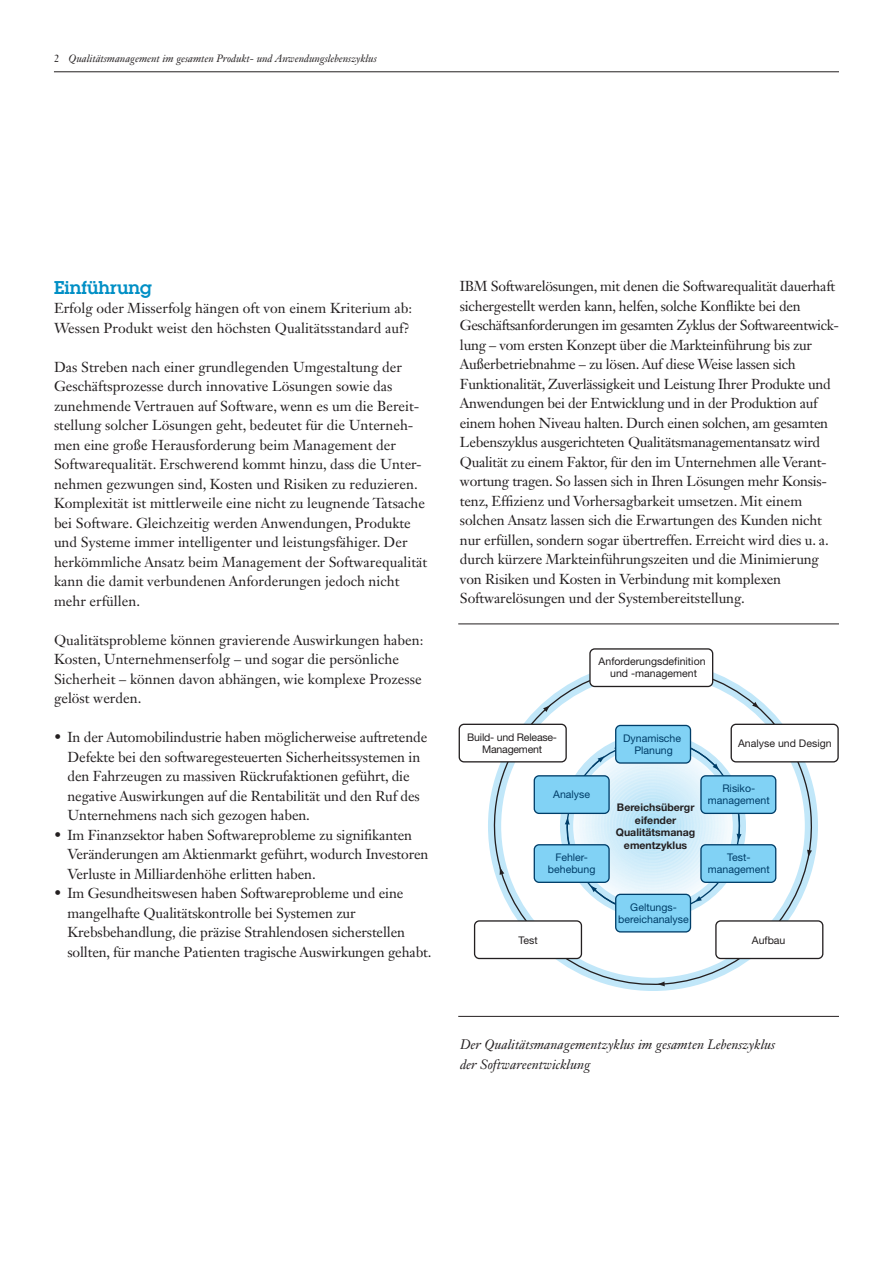
<style>
.page{position:relative;width:893px;height:1263px;background:#fff}
.page>*{position:absolute;margin:0;border:0;box-sizing:border-box;transform-origin:0 0}
.t1{font:600 18px "Lubalin Graph Std";color:#008fc5}
.t2{font:14.25px/19.5px "Janson Text LT Std";letter-spacing:-.01em;color:#231f20}
.t3{font:italic 13.5px/19.5px "Janson Text LT";color:#231f20}
.t4{font:10.5px/11.9px "Helvetica Neue";color:#003e69;text-align:center}
.t5{font:italic 10.5px "Janson Text LT";color:#231f20}
.t6{font:10.5px/11.9px "Helvetica Neue";color:#231f20;text-align:center}
.t7{font:700 10.5px/12.6px "Helvetica Neue";color:#231f20;text-align:center}
.t8{font:10.5px/11.9px "Helvetica Neue";letter-spacing:-.02em;color:#231f20;text-align:center}
.s1{font-family:"Janson Text LT Std";font-style:normal}
</style>
<div class="page">
<hr style="left:54px;top:71px;width:785px;height:1px;background:#231f20">
<svg style="left:489px;top:663px;width:324px;height:326px"></svg>
<div style="left:616px;top:725px;width:74px;height:38px;background:#81d2f5;border-radius:5px"></div>
<div style="left:615px;top:725px;width:76px;height:39px;border:1px solid #003e69;border-radius:5px"></div>
<div style="left:590px;top:649px;width:123px;height:37px;background:#fff;border-radius:5px"></div>
<div style="left:589px;top:648px;width:124px;height:39px;border:1px solid #231f20;border-radius:5px"></div>
<div style="left:459px;top:724px;width:107px;height:38px;background:#fff;border-radius:5px"></div>
<div style="left:459px;top:724px;width:108px;height:38px;border:1px solid #231f20;border-radius:5px"></div>
<div style="left:731px;top:724px;width:107px;height:38px;background:#fff;border-radius:5px"></div>
<div style="left:731px;top:724px;width:108px;height:38px;border:1px solid #231f20;border-radius:5px"></div>
<div style="left:475px;top:921px;width:106px;height:37px;background:#fff;border-radius:5px"></div>
<div style="left:474px;top:920px;width:108px;height:39px;border:1px solid #231f20;border-radius:5px"></div>
<div style="left:716px;top:921px;width:107px;height:37px;background:#fff;border-radius:5px"></div>
<div style="left:715px;top:920px;width:108px;height:39px;border:1px solid #231f20;border-radius:5px"></div>
<div style="left:616px;top:894px;width:74px;height:38px;background:#81d2f5;border-radius:5px"></div>
<div style="left:615px;top:894px;width:76px;height:38px;border:1px solid #003e69;border-radius:5px"></div>
<div style="left:701px;top:776px;width:75px;height:37px;background:#81d2f5;border-radius:5px"></div>
<div style="left:700px;top:775px;width:76px;height:39px;border:1px solid #003e69;border-radius:5px"></div>
<div style="left:534px;top:776px;width:75px;height:37px;background:#81d2f5;border-radius:5px"></div>
<div style="left:534px;top:775px;width:76px;height:39px;border:1px solid #003e69;border-radius:5px"></div>
<div style="left:701px;top:845px;width:75px;height:37px;background:#81d2f5;border-radius:5px"></div>
<div style="left:700px;top:844px;width:76px;height:39px;border:1px solid #003e69;border-radius:5px"></div>
<div style="left:534px;top:845px;width:75px;height:37px;background:#81d2f5;border-radius:5px"></div>
<div style="left:534px;top:844px;width:76px;height:39px;border:1px solid #003e69;border-radius:5px"></div>
<hr style="left:458px;top:623px;width:381px;height:1px;background:#231f20">
<hr style="left:458px;top:1016px;width:381px;height:1px;background:#231f20">
<p class="t5" style="left:54px;top:52px;width:324px"><span class="s1">2</span> Qualitätsmanagement im gesamten Produkt- und Anwendungslebenszyklus</p>
<p class="t1" style="left:54px;top:275px;width:99px">Einführung</p>
<p class="t2" style="left:54px;top:298px;width:360px">Erfolg oder Misserfolg hängen oft von einem Kriterium ab:<br>Wessen Produkt weist den höchsten Qualitätsstandard auf?</p>
<p class="t2" style="left:54px;top:357px;width:375px">Das Streben nach einer grundlegenden Umgestaltung der Geschäftsprozesse durch innovative Lösungen sowie das zunehmende Vertrauen auf Software, wenn es um die Bereit&shy;stellung solcher Lösungen geht, bedeutet für die Unterneh&shy;men eine große Herausforderung beim Management der Softwarequalität. Erschwerend kommt hinzu, dass die Unter&shy;nehmen gezwungen sind, Kosten und Risiken zu reduzieren.<br>Komplexität ist mittlerweile eine nicht zu leugnende Tatsache bei Software. Gleichzeitig werden Anwendungen, Produkte und Systeme immer intelligenter und leistungsfähiger. Der herkömmliche Ansatz beim Management der Softwarequalität kann die damit verbundenen Anforderungen jedoch nicht mehr erfüllen.</p>
<p class="t2" style="left:54px;top:630px;width:371px">Qualitätsprobleme können gravierende Auswirkungen haben:<br>Kosten, Unternehmenserfolg – und sogar die persönliche Sicherheit – können davon abhängen, wie komplexe Prozesse gelöst werden.</p>
<p class="t2" style="left:67px;top:727px;width:361px;text-indent:-13px">• In der Automobilindustrie haben möglicherweise auftretende Defekte bei den softwaregesteuerten Sicherheitssystemen in den Fahrzeugen zu massiven Rückrufaktionen geführt, die negative Auswirkungen auf die Rentabilität und den Ruf des Unternehmens nach sich gezogen haben.</p>
<p class="t2" style="left:67px;top:825px;width:362px;text-indent:-13px">• Im Finanzsektor haben Softwareprobleme zu signifikanten<br>Veränderungen am Aktienmarkt geführt, wodurch Investoren<br>Verluste in Milliardenhöhe erlitten haben.</p>
<p class="t2" style="left:67px;top:883px;width:365px;text-indent:-13px">• Im Gesundheitswesen haben Softwareprobleme und eine mangelhafte Qualitätskontrolle bei Systemen zur Krebsbehandlung, die präzise Strahlendosen sicherstellen sollten, für manche Patienten tragische Auswirkungen gehabt.</p>
<p class="t2" style="left:460px;top:277px;width:380px">IBM Softwarelösungen, mit denen die Softwarequalität dauerhaft sichergestellt werden kann, helfen, solche Konflikte bei den Geschäftsanforderungen im gesamten Zyklus der Softwareentwick&shy;lung – vom ersten Konzept über die Markteinführung bis zur Außerbetriebnahme – zu lösen. Auf diese Weise lassen sich Funktionalität, Zuverlässigkeit und Leistung Ihrer Produkte und Anwendungen bei der Entwicklung und in der Produktion auf einem hohen Niveau halten. Durch einen solchen, am gesamten Lebenszyklus ausgerichteten Qualitätsmanagementansatz wird Qualität zu einem Faktor, für den im Unternehmen alle Verant&shy;wortung tragen. So lassen sich in Ihren Lösungen mehr Konsis&shy;tenz, Effizienz und Vorhersagbarkeit umsetzen. Mit einem solchen Ansatz lassen sich die Erwartungen des Kunden nicht nur erfüllen, sondern sogar übertreffen. Erreicht wird dies u. a. durch kürzere Markteinführungszeiten und die Minimierung von Risiken und Kosten in Verbindung mit komplexen Softwarelösungen und der Systembereitstellung.</p>
<p class="t6" style="left:599px;top:655px;width:108px">Anforderungsdefinition und -management</p>
<p class="t8" style="left:467px;top:731px;width:91px">Build- und Release-<br>Management</p>
<p class="t6" style="left:738px;top:737px;width:95px">Analyse und Design</p>
<p class="t4" style="left:623px;top:732px;width:60px">Dynamische<br>Planung</p>
<p class="t4" style="left:553px;top:788px;width:38px">Analyse</p>
<p class="t4" style="left:548px;top:851px;width:49px">Fehler&shy;behebung</p>
<p class="t7" style="left:616px;top:801px;width:81px">Bereichsübergr eifender<br>Qualitätsmanag ementzyklus</p>
<p class="t4" style="left:618px;top:901px;width:72px">Geltungs&shy;bereichanalyse</p>
<p class="t4" style="left:708px;top:782px;width:63px">Risiko&shy;management</p>
<p class="t4" style="left:708px;top:851px;width:63px">Test&shy;management</p>
<p class="t6" style="left:519px;top:934px;width:21px">Test</p>
<p class="t6" style="left:752px;top:934px;width:35px">Aufbau</p>
<p class="t3" style="left:460px;top:1035px;width:317px">Der Qualitätsmanagementzyklus im gesamten Lebenszyklus der Softwareentwicklung</p>
</div>
